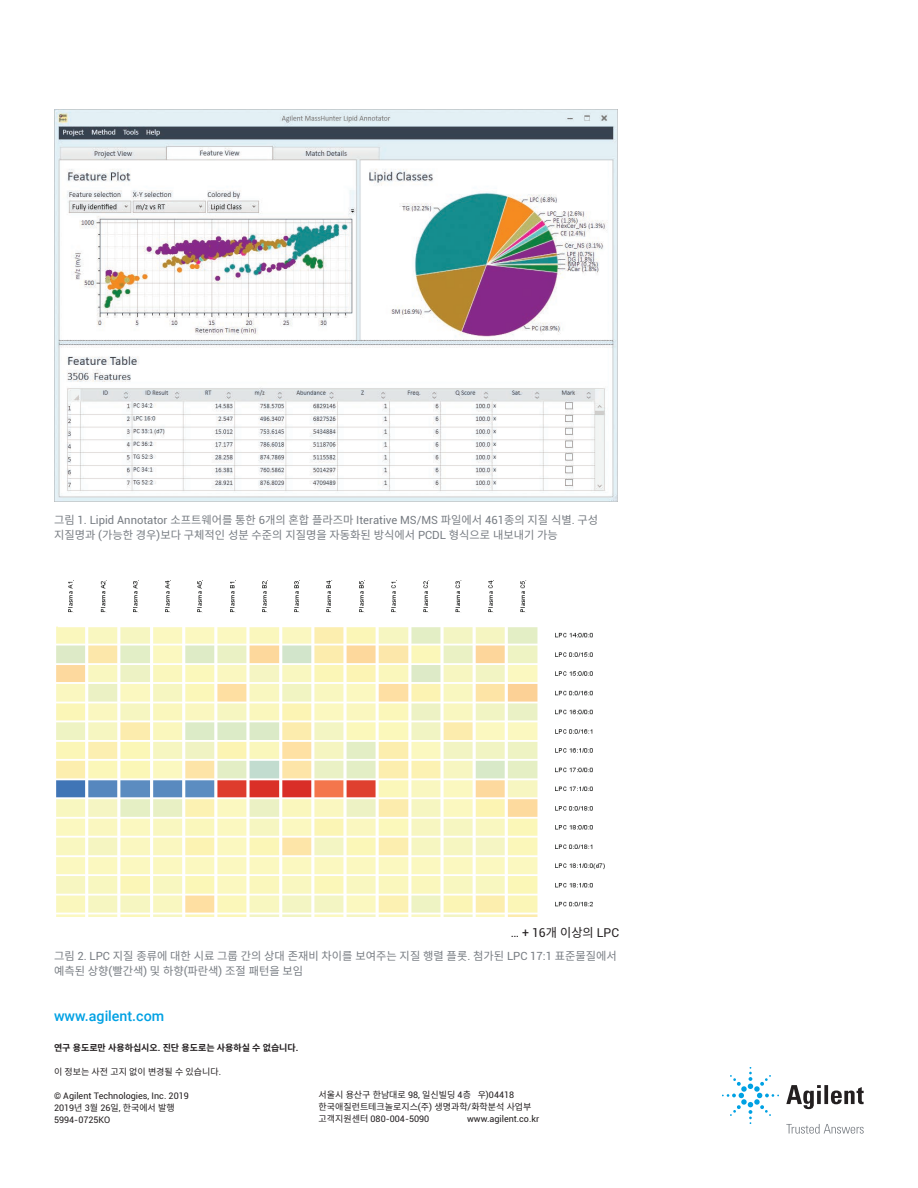
<style>
.page{position:relative;width:918px;height:1188px;background:#fff}
.page>*{position:absolute;margin:0;border:0;box-sizing:border-box;transform-origin:0 0}
.t1{font:500 14.25px "Roboto";color:#00a1e3}
.t2{font:12.15px "Roboto";color:#231f20}
.t3{font:11.25px/15px "Noto Sans CJ Kkr";color:#787d83}
.t4{font:11.25px "Roboto";color:#787d83}
.t5{font:9px/12px "Noto Sans CJ Kkr";color:#231f20}
.t6{font:9px "Roboto";color:#231f20}
.t7{font:700 9px "Noto Sans CJ Kkr";color:#231f20}
.s1{font-family:"Noto Sans CJ Kkr"}
.s2{font-family:"Roboto"}
</style>
<div class="page">
<img style="left:56px;top:581px;width:549px;height:336px">
<div style="left:59px;top:613px;width:492px;height:13px;background:#fff"></div>
<img style="left:55px;top:110px;width:563px;height:392px">
<svg style="left:786px;top:1085px;width:78px;height:24px"></svg>
<svg style="left:722px;top:1067px;width:57px;height:57px"></svg>
<svg style="left:786px;top:1124px;width:78px;height:10px"></svg>
<p class="t4" style="left:54px;top:512px;width:546px"><span class="s1">그림</span> 1. Lipid Annotator <span class="s1">소프트웨어를 통한</span> 6<span class="s1">개의 혼합 플라즈마</span> Iterative MS/MS <span class="s1">파일에서</span> 461<span class="s1">종의 지질 식별</span>. <span class="s1">구성</span></p>
<p class="t3" style="left:54px;top:527px;width:505px">지질명과 <span class="s2">(</span>가능한 경우<span class="s2">)</span>보다 구체적인 성분 수준의 지질명을 자동화된 방식에서 <span class="s2">PCDL</span> 형식으로 내보내기 가능</p>
<p class="t2" style="left:511px;top:924px;width:110px">… + 16<span class="s1">개 이상의</span> LPC</p>
<p class="t3" style="left:54px;top:949px;width:565px">그림 <span class="s2">2. LPC</span> 지질 종류에 대한 시료 그룹 간의 상대 존재비 차이를 보여주는 지질 행렬 플롯<span class="s2">.</span> 첨가된 <span class="s2">LPC 17:1</span> 표준물질에서 예측된 상향<span class="s2">(</span>빨간색<span class="s2">)</span> 및 하향<span class="s2">(</span>파란색<span class="s2">)</span> 조절 패턴을 보임</p>
<p class="t1" style="left:54px;top:1006px;width:112px">www.agilent.com</p>
<p class="t7" style="left:54px;top:1042px;width:246px">연구 용도로만 사용하십시오<span class="s2">.</span> 진단 용도로는 사용하실 수 없습니다<span class="s2">.</span></p>
<p class="t5" style="left:54px;top:1066px;width:169px">이 정보는 사전 고지 없이 변경될 수 있습니다<span class="s2">.</span></p>
<p class="t6" style="left:54px;top:1089px;width:136px">© Agilent Technologies, Inc. 2019</p>
<p class="t5" style="left:54px;top:1102px;width:122px"><span class="s2">2019</span>년 <span class="s2">3</span>월 <span class="s2">26</span>일<span class="s2">,</span> 한국에서 발행</p>
<p class="t6" style="left:54px;top:1113px;width:58px">5994-0725KO</p>
<p class="t5" style="left:319px;top:1089px;width:214px">서울시 용산구 한남대로 <span class="s2">98,</span> 일신빌딩 <span class="s2">4</span>층 우<span class="s2">)04418 </span>한국애질런트테크놀로지스<span class="s2">(</span>주<span class="s2">)</span> 생명과학<span class="s2">/</span>화학분석 사업부</p>
<p class="t6" style="left:319px;top:1112px;width:112px"><span class="s1">고객지원센터</span> 080-004-5090</p>
<p class="t6" style="left:467px;top:1112px;width:74px">www.agilent.co.kr</p>
</div>
